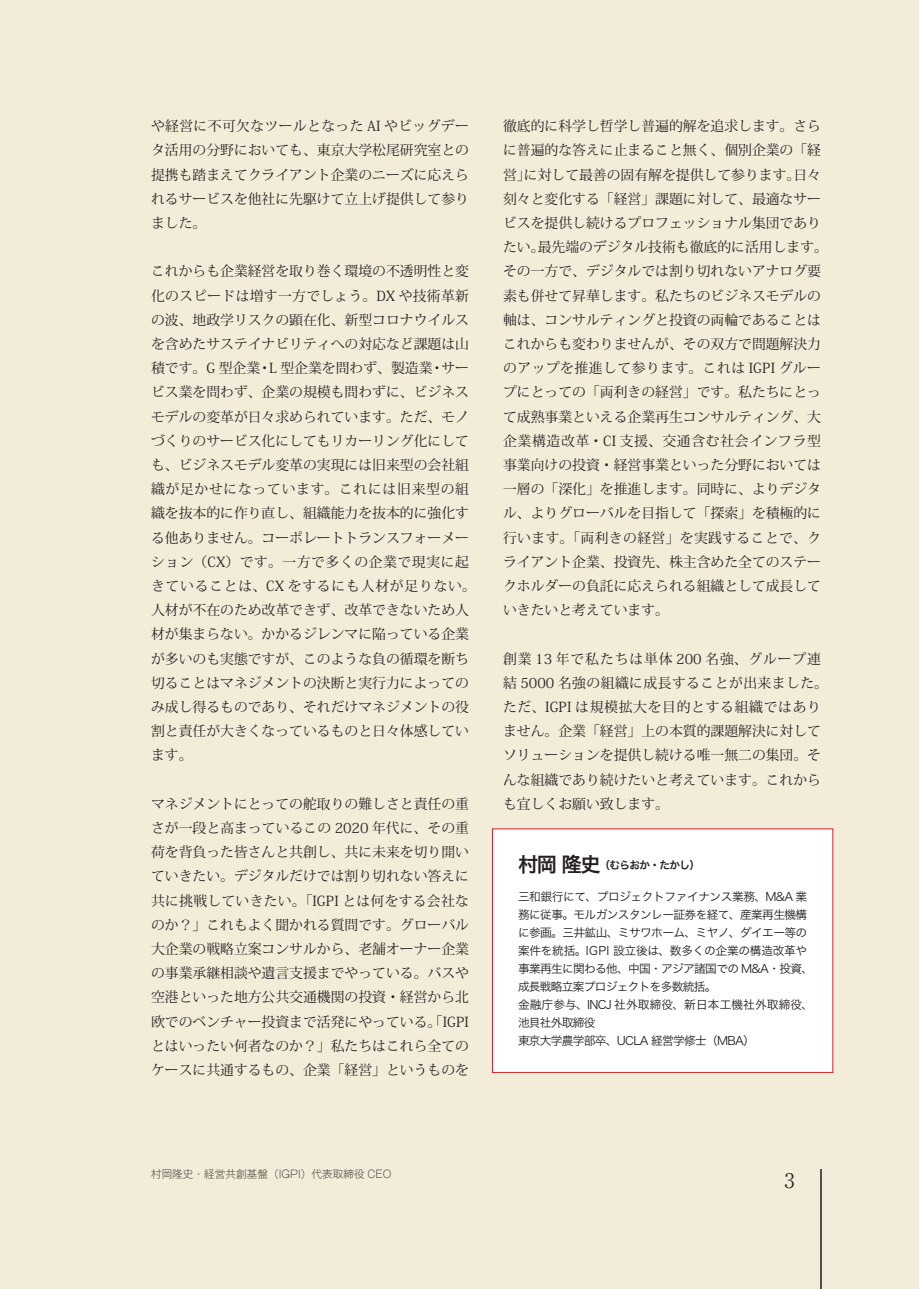
<style>
.page{position:relative;width:919px;height:1289px;background:#fff}
.page>*{position:absolute;margin:0;border:0;box-sizing:border-box;transform-origin:0 0}
.t1{font:300 20.25px "Ryumin Pro";color:#231f20}
.t2{font:13.8px/24.2px "Koz Min Pr 6 N";color:#231f20}
.t3{font:11.7px/18px "Hira Kaku Pro N W3";letter-spacing:-.05em;color:#231f20}
.t4{font:300 10.65px "Gothic MB101";color:#52504b}
.t5{font:10.65px "Hira Kaku Pro N W6";letter-spacing:-.06em;color:#231f20}
.s1{font-size:20.25px}
</style>
<div class="page">
<div style="left:0;top:0;width:918px;height:1288px;background:#f3ecd8"></div>
<hr style="left:820px;top:1169px;width:1px;height:119px;background:#52504b">
<div style="left:492px;top:828px;width:341px;height:244px;background:#fff"></div>
<p class="t2" style="left:151px;top:114px;width:319px;text-align:justify">や経営に不可欠なツールとなった AI やビッグデータ活用の分野においても、東京大学松尾研究室との提携も踏まえてクライアント企業のニーズに応えられるサービスを他社に先駆けて立上げ提供して参りました。</p>
<p class="t2" style="left:151px;top:259px;width:326px">これからも企業経営を取り巻く環境の不透明性と変化のスピードは増す一方でしょう。DX や技術革新の波、地政学リスクの顕在化、新型コロナウイルスを含めたサステイナビリティへの対応など課題は山積です。G 型企業・L 型企業を問わず、製造業・サービス業を問わず、企業の規模も問わずに、ビジネスモデルの変革が日々求められています。ただ、モノづくりのサービス化にしてもリカーリング化にしても、ビジネスモデル変革の実現には旧来型の会社組織が足かせになっています。これには旧来型の組織を抜本的に作り直し、組織能力を抜本的に強化する他ありません。コーポレートトランスフォーメーション（CX）です。一方で多くの企業で現実に起きていることは、CX をするにも人材が足りない。人材が不在のため改革できず、改革できないため人材が集まらない。かかるジレンマに陥っている企業が多いのも実態ですが、このような負の循環を断ち切ることはマネジメントの決断と実行力によってのみ成し得るものであり、それだけマネジメントの役割と責任が大きくなっているものと日々体感しています。</p>
<p class="t2" style="left:151px;top:792px;width:319px;text-align:justify">マネジメントにとっての舵取りの難しさと責任の重さが一段と高まっているこの 2020 年代に、その重荷を背負った皆さんと共創し、共に未来を切り開いていきたい。デジタルだけでは割り切れない答えに共に挑戦していきたい。「IGPI とは何をする会社なのか？」これもよく聞かれる質問です。グローバル大企業の戦略立案コンサルから、老舗オーナー企業の事業承継相談や遺言支援までやっている。バスや空港といった地方公共交通機関の投資・経営から北欧でのベンチャー投資まで活発にやっている。「IGPIとはいったい何者なのか？」私たちはこれら全てのケースに共通するもの、企業「経営」というものを</p>
<p class="t2" style="left:503px;top:114px;width:326px">徹底的に科学し哲学し普遍的解を追求します。さらに普遍的な答えに止まること無く、個別企業の「経営」に対して最善の固有解を提供して参ります。日々刻々と変化する「経営」課題に対して、最適なサービスを提供し続けるプロフェッショナル集団でありたい。最先端のデジタル技術も徹底的に活用します。その一方で、デジタルでは割り切れないアナログ要素も併せて昇華します。私たちのビジネスモデルの軸は、コンサルティングと投資の両輪であることはこれからも変わりませんが、その双方で問題解決力のアップを推進して参ります。これは IGPI グループにとっての「両利きの経営」です。私たちにとって成熟事業といえる企業再生コンサルティング、大企業構造改革・CI 支援、交通含む社会インフラ型事業向けの投資・経営事業といった分野においては一層の「深化」を推進します。同時に、よりデジタル、よりグローバルを目指して「探索」を積極的に行います。「両利きの経営」を実践することで、クライアント企業、投資先、株主含めた全てのステークホルダーの負託に応えられる組織として成長していきたいと考えています。</p>
<p class="t2" style="left:503px;top:646px;width:326px">創業 13 年で私たちは単体 200 名強、グループ連結 5000 名強の組織に成長することが出来ました。ただ、IGPI は規模拡大を目的とする組織ではありません。企業「経営」上の本質的課題解決に対してソリューションを提供し続ける唯一無二の集団。そんな組織であり続けたいと考えています。これからも宜しくお願い致します。</p>
<p class="t5" style="left:518px;top:854px;width:184px"><span class="s1">村岡 隆史</span>（むらおか・たかし）</p>
<p class="t3" style="left:518px;top:886px;width:296px">三和銀行にて、プロジェクトファイナンス業務、M&amp;A 業務に従事。モルガンスタンレー証券を経て、産業再生機構に参画。三井鉱山、ミサワホーム、ミヤノ、ダイエー等の案件を統括。IGPI 設立後は、数多くの企業の構造改革や事業再生に関わる他、中国・アジア諸国での M&amp;A・投資、成長戦略立案プロジェクトを多数統括。<br>金融庁参与、INCJ 社外取締役、新日本工機社外取締役、池貝社外取締役<br>東京大学農学部卒、UCLA 経営学修士（MBA）</p>
<p class="t4" style="left:151px;top:1166px;width:242px">村岡隆史・経営共創基盤（IGPI）代表取締役 CEO</p>
<h1 class="t1" style="left:784px;top:1164px;width:12px">3</h1>
</div>
